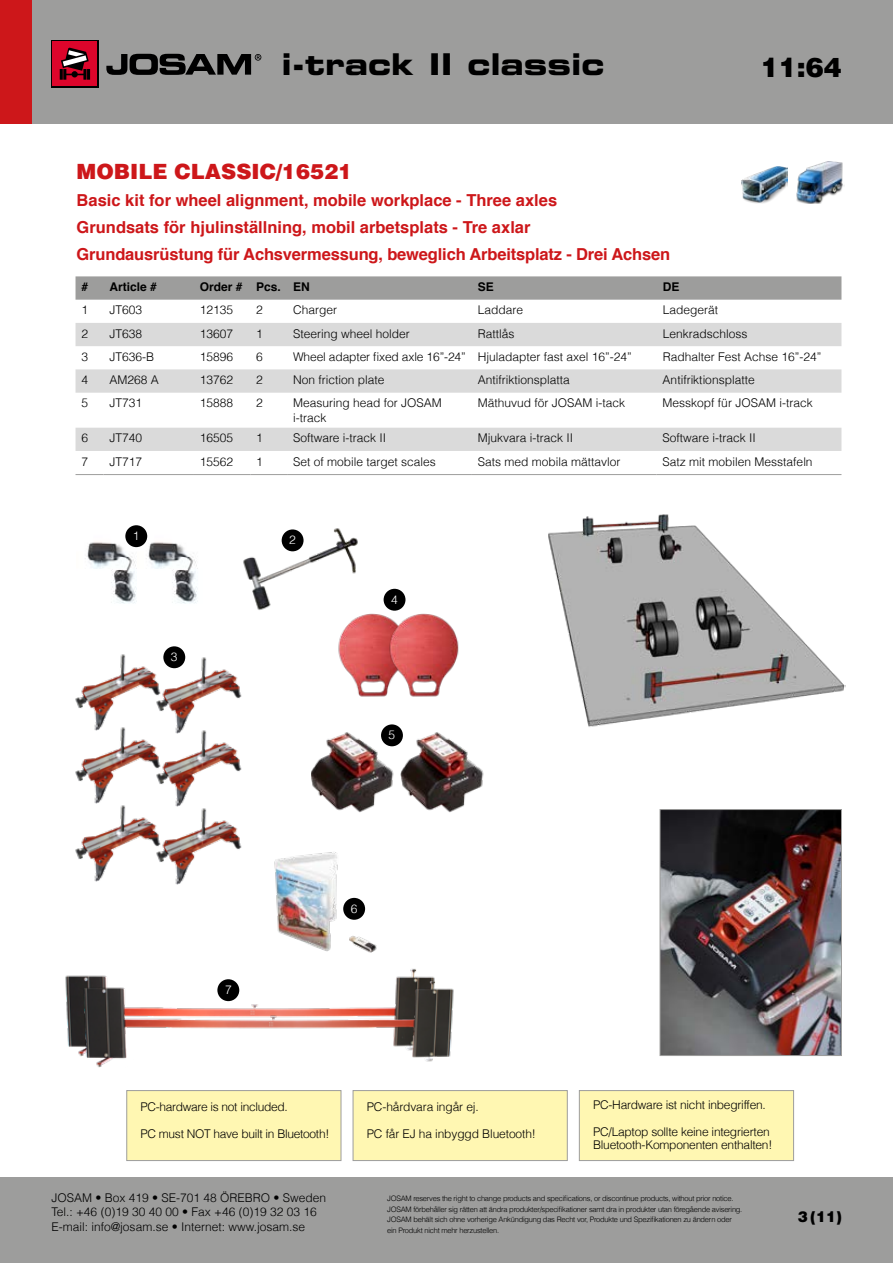
<style>
.page{position:relative;width:893px;height:1263px;background:#fff}
.page>*{position:absolute;margin:0;border:0;box-sizing:border-box;transform-origin:0 0}
.t1{font:30px "Eurostile Bold Extended Two";color:#000}
.t2{font:900 27px "Helvetica";color:#000}
.t3{font:900 21px "Helvetica";color:#cd171a}
.t4{font:700 16.5px/27px "Helvetica";color:#cd171a}
.t5{font:900 15px "Helvetica";color:#000}
.t6{font:300 12px/14.4px "Helvetica";color:#000}
.t7{font:300 12px/13.5px "Helvetica";letter-spacing:-.02em;color:#000}
.t8{font:300 12px "Helvetica";letter-spacing:-.025em;color:#000}
.t9{font:700 12px "Helvetica";color:#000}
.t10{font:300 12px "Helvetica";color:#fff}
.t11{font:300 7.5px/10.5px "Helvetica";letter-spacing:-.03em;color:#000}
</style>
<div class="page">
<div style="left:0;top:0;width:893px;height:123px;background:#9d9d9c"></div>
<div style="left:0;top:0;width:32px;height:123px;background:#cd171a"></div>
<div style="left:0;top:1178px;width:893px;height:85px;background:#9d9d9c"></div>
<div style="left:51px;top:40px;width:48px;height:48px;background:linear-gradient(to right,#000,#000)"></div>
<div style="left:53px;top:42px;width:44px;height:44px;background:#dd052b"></div>
<svg style="left:60px;top:48px;width:30px;height:32px"></svg>
<svg style="left:106px;top:54px;width:155px;height:21px"></svg>
<svg style="left:76px;top:276px;width:765px;height:24px;background:#a0a09f"></svg>
<svg style="left:76px;top:323px;width:765px;height:128px;fill:#dadada"></svg>
<svg style="left:76px;top:474px;width:27px;height:1px"></svg>
<hr style="left:103px;top:474px;width:91px;height:1px;background:#9d9d9c">
<hr style="left:194px;top:474px;width:56px;height:1px;background:#9d9d9c">
<hr style="left:250px;top:474px;width:37px;height:1px;background:#9d9d9c">
<hr style="left:287px;top:474px;width:185px;height:1px;background:#9d9d9c">
<hr style="left:472px;top:474px;width:185px;height:1px;background:#9d9d9c">
<hr style="left:657px;top:474px;width:184px;height:1px;background:#9d9d9c">
<div style="left:353px;top:1090px;width:215px;height:71px;background:#fff7b2;border:1px solid #9d9d9c"></div>
<div style="left:579px;top:1090px;width:215px;height:71px;background:#fff7b2;border:1px solid #9d9d9c"></div>
<div style="left:126px;top:1090px;width:215px;height:71px;background:#fff7b2;border:1px solid #9d9d9c"></div>
<img style="left:85px;top:539px;width:52px;height:65px">
<img style="left:137px;top:534px;width:61px;height:70px">
<div style="left:125px;top:525px;width:22px;height:22px;background:#000;border-radius:50%"></div>
<img style="left:76px;top:654px;width:80px;height:53px">
<img style="left:76px;top:707px;width:80px;height:78px">
<img style="left:76px;top:785px;width:80px;height:97px">
<img style="left:156px;top:646px;width:85px;height:64px">
<img style="left:156px;top:710px;width:85px;height:78px">
<img style="left:156px;top:788px;width:85px;height:97px">
<div style="left:163px;top:646px;width:22px;height:22px;background:#000;border-radius:50%"></div>
<img style="left:243px;top:528px;width:115px;height:82px">
<div style="left:282px;top:529px;width:22px;height:22px;background:#000;border-radius:50%"></div>
<img style="left:274px;top:852px;width:103px;height:101px">
<div style="left:343px;top:898px;width:22px;height:22px;background:#000;border-radius:50%"></div>
<img style="left:65px;top:968px;width:351px;height:79px">
<img style="left:78px;top:970px;width:376px;height:98px">
<div style="left:217px;top:979px;width:22px;height:22px;background:#000;border-radius:50%"></div>
<img style="left:548px;top:514px;width:298px;height:213px">
<img style="left:741px;top:167px;width:47px;height:37px">
<img style="left:796px;top:162px;width:48px;height:41px">
<img style="left:311px;top:731px;width:88px;height:82px">
<img style="left:401px;top:731px;width:83px;height:82px">
<div style="left:381px;top:724px;width:22px;height:22px;background:#000;border-radius:50%"></div>
<div style="left:384px;top:589px;width:21px;height:22px;background:#000;border-radius:50%"></div>
<img style="left:338px;top:613px;width:43px;height:84px">
<img style="left:381px;top:613px;width:78px;height:84px">
<img style="left:662px;top:811px;width:178px;height:243px">
<div style="left:660px;top:809px;width:182px;height:247px;border:1px solid #9d9d9c"></div>
<h1 class="t1" style="left:281px;top:43px;width:325px">i-track II classic</h1>
<h2 class="t2" style="left:761px;top:50px;width:83px">11:64</h2>
<h3 class="t3" style="left:77px;top:157px;width:277px">MOBILE CLASSIC/16521</h3>
<h3 class="t4" style="left:77px;top:187px;width:595px">Basic kit for wheel alignment, mobile workplace - Three axles<br>Grundsats för hjulinställning, mobil arbetsplats - Tre axlar<br>Grundausrüstung für Achsvermessung, beweglich Arbeitsplatz - Drei Achsen</h3>
<p class="t9" style="left:82px;top:277px;width:8px">#</p>
<p class="t9" style="left:109px;top:277px;width:49px">Article #</p>
<p class="t9" style="left:200px;top:277px;width:111px">Order # Pcs. EN</p>
<p class="t9" style="left:478px;top:277px;width:18px">SE</p>
<p class="t9" style="left:663px;top:277px;width:18px">DE</p>
<p class="t6" style="left:82px;top:303px;width:8px">1</p>
<p class="t6" style="left:109px;top:303px;width:34px">JT603</p>
<p class="t6" style="left:200px;top:303px;width:35px">12135</p>
<p class="t6" style="left:256px;top:303px;width:8px">2</p>
<p class="t6" style="left:293px;top:303px;width:46px">Charger</p>
<p class="t6" style="left:478px;top:303px;width:47px">Laddare</p>
<p class="t6" style="left:663px;top:303px;width:57px">Ladegerät</p>
<p class="t6" style="left:81px;top:326px;width:8px">2</p>
<p class="t6" style="left:109px;top:326px;width:34px">JT638</p>
<p class="t6" style="left:200px;top:326px;width:35px">13607</p>
<p class="t6" style="left:256px;top:326px;width:8px">1</p>
<p class="t6" style="left:293px;top:326px;width:118px">Steering wheel holder</p>
<p class="t6" style="left:478px;top:326px;width:38px">Rattlås</p>
<p class="t6" style="left:663px;top:326px;width:86px">Lenkradschloss</p>
<p class="t6" style="left:81px;top:349px;width:8px">3</p>
<p class="t6" style="left:109px;top:349px;width:46px">JT636-B</p>
<p class="t6" style="left:200px;top:349px;width:35px">15896</p>
<p class="t6" style="left:256px;top:349px;width:8px">6</p>
<p class="t6" style="left:293px;top:349px;width:340px">Wheel adapter fixed axle 16”-24” Hjuladapter fast axel 16”-24”</p>
<p class="t6" style="left:663px;top:349px;width:160px">Radhalter Fest Achse 16”-24”</p>
<p class="t6" style="left:81px;top:372px;width:8px">4</p>
<p class="t6" style="left:109px;top:372px;width:51px">AM268 A</p>
<p class="t6" style="left:200px;top:372px;width:35px">13762</p>
<p class="t6" style="left:256px;top:372px;width:8px">2</p>
<p class="t6" style="left:293px;top:372px;width:93px">Non friction plate</p>
<p class="t6" style="left:478px;top:372px;width:94px">Antifriktionsplatta</p>
<p class="t6" style="left:663px;top:372px;width:94px">Antifriktionsplatte</p>
<p class="t6" style="left:81px;top:396px;width:8px">5</p>
<p class="t6" style="left:109px;top:396px;width:34px">JT731</p>
<p class="t6" style="left:200px;top:396px;width:35px">15888</p>
<p class="t6" style="left:256px;top:396px;width:8px">2</p>
<p class="t6" style="left:293px;top:396px;width:150px">Measuring head for JOSAM i-track</p>
<p class="t6" style="left:478px;top:396px;width:149px">Mäthuvud för JOSAM i-tack</p>
<p class="t6" style="left:663px;top:396px;width:152px">Messkopf für JOSAM i-track</p>
<p class="t6" style="left:81px;top:431px;width:8px">6</p>
<p class="t6" style="left:109px;top:431px;width:34px">JT740</p>
<p class="t6" style="left:200px;top:431px;width:35px">16505</p>
<p class="t6" style="left:256px;top:431px;width:8px">1</p>
<p class="t6" style="left:293px;top:431px;width:95px">Software i-track II</p>
<p class="t6" style="left:478px;top:431px;width:97px">Mjukvara i-track II</p>
<p class="t6" style="left:663px;top:431px;width:95px">Software i-track II</p>
<p class="t6" style="left:81px;top:454px;width:8px">7</p>
<p class="t6" style="left:109px;top:454px;width:34px">JT717</p>
<p class="t6" style="left:200px;top:454px;width:35px">15562</p>
<p class="t6" style="left:256px;top:454px;width:8px">1</p>
<p class="t6" style="left:293px;top:454px;width:144px">Set of mobile target scales</p>
<p class="t6" style="left:478px;top:454px;width:144px">Sats med mobila mättavlor</p>
<p class="t6" style="left:663px;top:454px;width:152px">Satz mit mobilen Messtafeln</p>
<p class="t10" style="left:133px;top:528px;width:8px">1</p>
<p class="t10" style="left:171px;top:649px;width:8px">3</p>
<p class="t10" style="left:289px;top:532px;width:8px">2</p>
<p class="t10" style="left:391px;top:592px;width:8px">4</p>
<p class="t10" style="left:389px;top:727px;width:8px">5</p>
<p class="t10" style="left:225px;top:982px;width:8px">7</p>
<p class="t10" style="left:351px;top:901px;width:8px">6</p>
<p class="t8" style="left:140px;top:1099px;width:149px">PC-hardware is not included.</p>
<p class="t8" style="left:140px;top:1126px;width:190px">PC must NOT have built in Bluetooth!</p>
<p class="t6" style="left:51px;top:1190px;width:276px">JOSAM • Box 419 • SE-701 48 ÖREBRO • Sweden<br>Tel.: +46 (0)19 30 40 00 • Fax +46 (0)19 32 03 16<br>E-mail: info@josam.se • Internet: www.josam.se</p>
<p class="t6" style="left:367px;top:1099px;width:114px">PC-hårdvara ingår ej.</p>
<p class="t6" style="left:367px;top:1126px;width:171px">PC får EJ ha inbyggd Bluetooth!</p>
<p class="t7" style="left:593px;top:1097px;width:174px">PC-Hardware ist nicht inbegriffen.</p>
<p class="t7" style="left:593px;top:1124px;width:181px">PC/Laptop sollte keine integrierten<br>Bluetooth-Komponenten enthalten!</p>
<p class="t11" style="left:387px;top:1193px;width:357px">JOSAM reserves the right to change products and specifications, or discontinue products, without prior notice.<br>JOSAM förbehåller sig rätten att ändra produkter/specifikationer samt dra in produkter utan föregående avisering.<br>JOSAM behält sich ohne vorherige Ankündigung das Recht vor, Produkte und Spezifikationen zu ändern oder ein Produkt nicht mehr herzustellen.</p>
<p class="t5" style="left:798px;top:1207px;width:46px">3(11)</p>
</div>
